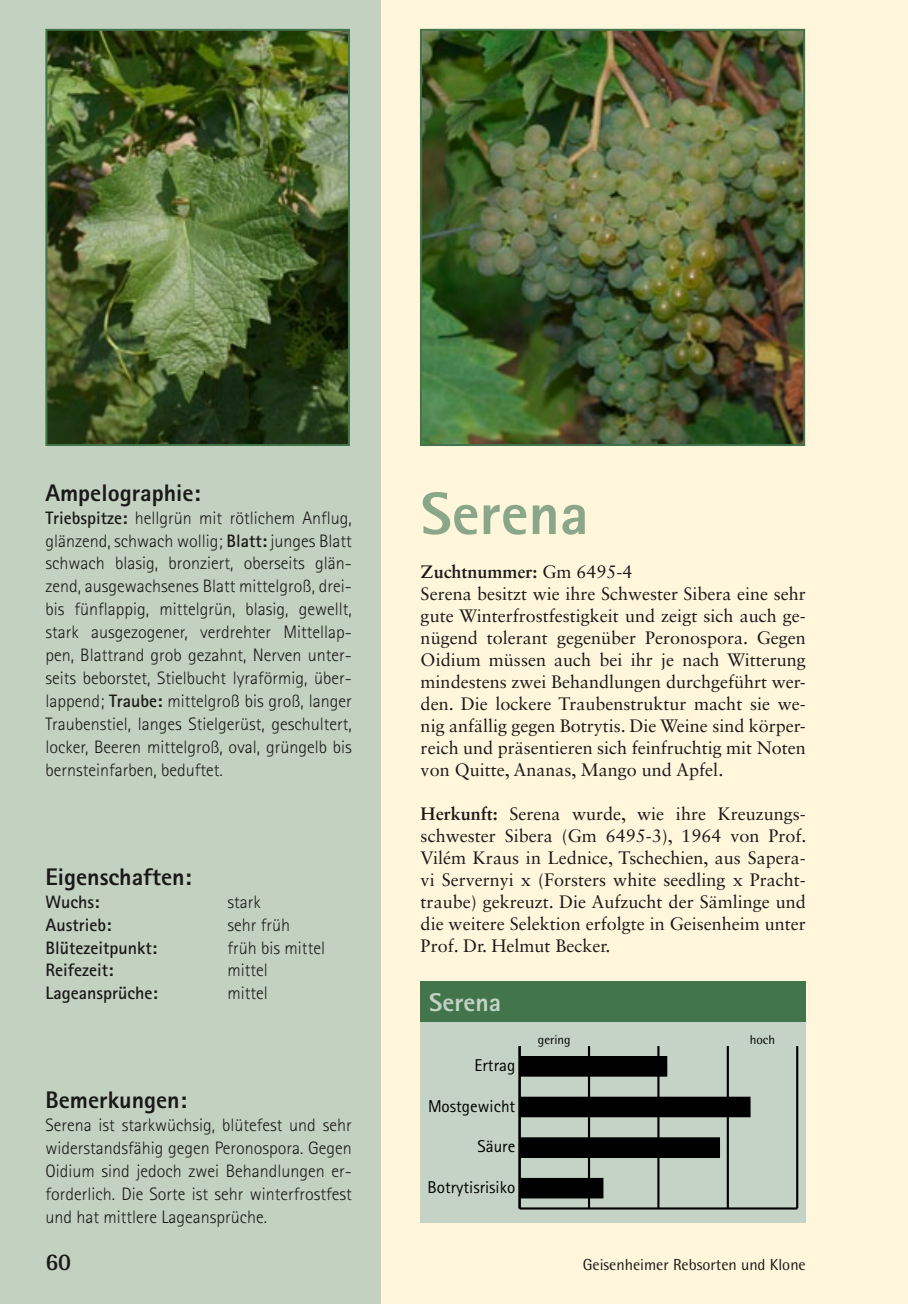
<style>
.page{position:relative;width:908px;height:1304px;background:#fff}
.page>*{position:absolute;margin:0;border:0;box-sizing:border-box;transform-origin:0 0}
.t1{font:800 60px "Rotis Sans Serif";color:#8aa78a}
.t2{font:800 25.6px "Rotis Sans Serif";color:#c4d3c5}
.t3{font:800 24px "Rotis Sans Serif";color:#1a1918}
.t4{font:700 24px "Rotis Semi Sans";color:#1a1918}
.t5{font:300 18px/23px "Rotis Sans Serif";color:#1a1918;text-align:justify}
.t6{font:18px/22px "Sabon LT Std";color:#1a1918}
.t7{font:700 18px "Rotis Sans Serif";color:#1a1918}
.t8{font:17.2px "Rotis Sans Serif";color:#000}
.t9{font:16px "Rotis Semi Sans";color:#1a1918}
.t10{font:12.8px "Rotis Semi Sans";color:#000}
.s1{font-weight:700}
</style>
<div class="page">
<div style="left:0;top:0;width:907px;height:1304px;background:#fff6dc"></div>
<div style="left:0;top:0;width:380px;height:1304px;background:#c3d1c1"></div>
<div style="left:420px;top:981px;width:385px;height:48px;background:#42754c"></div>
<div style="left:420px;top:1022px;width:385px;height:201px;background:#c4d3c5"></div>
<hr style="left:519px;top:1207px;width:277px;height:3px;background:#000">
<hr style="left:587px;top:1046px;width:3px;height:162px;background:#000">
<hr style="left:657px;top:1046px;width:2px;height:162px;background:#000">
<hr style="left:726px;top:1046px;width:2px;height:162px;background:#000">
<hr style="left:795px;top:1046px;width:3px;height:162px;background:#000">
<hr style="left:518px;top:1046px;width:2px;height:162px;background:#000">
<div style="left:519px;top:1057px;width:147px;height:19px;background:#000"></div>
<div style="left:519px;top:1056px;width:148px;height:21px;border:1px solid #000"></div>
<div style="left:519px;top:1097px;width:230px;height:20px;background:#000"></div>
<div style="left:519px;top:1138px;width:200px;height:19px;background:#000"></div>
<div style="left:519px;top:1137px;width:200px;height:21px;border:1px solid #000"></div>
<div style="left:519px;top:1178px;width:83px;height:20px;background:#000"></div>
<img style="left:48px;top:32px;width:299px;height:411px">
<div style="left:45px;top:29px;width:305px;height:417px;border:2px solid #43744c"></div>
<img style="left:423px;top:32px;width:378px;height:411px">
<div style="left:420px;top:29px;width:384px;height:417px;border:2px solid #43744c"></div>
<h3 class="t3" style="left:45px;top:477px;width:157px">Ampelographie:</h3>
<p class="t5" style="left:45px;top:506px;width:308px"><span class="s1">Triebspitze:</span> hellgrün mit rötlichem Anflug, glänzend, schwach wollig; <span class="s1">Blatt:</span> junges Blatt schwach blasig, bronziert, oberseits glän&shy;zend, ausgewachsenes Blatt mittelgroß, drei&shy;bis fünflappig, mittelgrün, blasig, gewellt, stark ausgezogener, verdrehter Mittellap&shy;pen, Blattrand grob gezahnt, Nerven unter&shy;seits beborstet, Stielbucht lyraförmig, über&shy;lappend; <span class="s1">Traube:</span> mittelgroß bis groß, langer Traubenstiel, langes Stielgerüst, geschultert, locker, Beeren mittelgroß, oval, grüngelb bis bernsteinfarben, beduftet.</p>
<h3 class="t3" style="left:45px;top:861px;width:148px">Eigenschaften:</h3>
<p class="t7" style="left:45px;top:890px;width:55px">Wuchs:</p>
<p class="t5" style="left:227px;top:890px;width:35px">stark</p>
<p class="t7" style="left:45px;top:913px;width:67px">Austrieb:</p>
<p class="t5" style="left:227px;top:913px;width:64px">sehr früh</p>
<p class="t7" style="left:45px;top:936px;width:113px">Blütezeitpunkt:</p>
<p class="t5" style="left:227px;top:936px;width:99px">früh bis mittel</p>
<p class="t7" style="left:45px;top:959px;width:69px">Reifezeit:</p>
<p class="t5" style="left:227px;top:959px;width:42px">mittel</p>
<p class="t7" style="left:45px;top:982px;width:114px">Lageansprüche:</p>
<p class="t5" style="left:227px;top:982px;width:42px">mittel</p>
<h3 class="t3" style="left:45px;top:1085px;width:143px">Bemerkungen:</h3>
<p class="t5" style="left:45px;top:1114px;width:308px">Serena ist starkwüchsig, blütefest und sehr widerstandsfähig gegen Peronospora. Gegen Oidium sind jedoch zwei Behandlungen er&shy;forderlich. Die Sorte ist sehr winterfrostfest und hat mittlere Lageansprüche.</p>
<h1 class="t1" style="left:420px;top:476px;width:169px">Serena</h1>
<p class="t6" style="left:420px;top:561px;width:386px"><span class="s1">Zuchtnummer:</span> Gm 6495-4<br>Serena besitzt wie ihre Schwester Sibera eine sehr gute Winterfrostfestigkeit und zeigt sich auch ge&shy;nügend tolerant gegenüber Peronospora. Gegen Oidium müssen auch bei ihr je nach Witterung mindestens zwei Behandlungen durchgeführt wer&shy;den. Die lockere Traubenstruktur macht sie we&shy;nig anfällig gegen Botrytis. Die Weine sind körper&shy;reich und präsentieren sich feinfruchtig mit Noten von Quitte, Ananas, Mango und Apfel.</p>
<p class="t6" style="left:420px;top:803px;width:387px;text-align:justify"><span class="s1">Herkunft:</span> Serena wurde, wie ihre Kreuzungs&shy;schwester Sibera (Gm 6495-3), 1964 von Prof.<br>Vilém Kraus in Lednice, Tschechien, aus Sapera&shy;vi Servernyi x (Forsters white seedling x Pracht&shy;traube) gekreuzt. Die Aufzucht der Sämlinge und die weitere Selektion erfolgte in Geisenheim unter Prof. Dr. Helmut Becker.</p>
<h2 class="t2" style="left:429px;top:986px;width:73px">Serena</h2>
<p class="t8" style="left:474px;top:1055px;width:42px">Ertrag</p>
<p class="t8" style="left:428px;top:1096px;width:89px">Mostgewicht</p>
<p class="t8" style="left:477px;top:1136px;width:39px">Säure</p>
<p class="t8" style="left:427px;top:1177px;width:89px">Botrytisrisiko</p>
<p class="t10" style="left:537px;top:1032px;width:34px">gering</p>
<p class="t10" style="left:749px;top:1032px;width:27px">hoch</p>
<h3 class="t4" style="left:45px;top:1247px;width:27px">60</h3>
<p class="t9" style="left:582px;top:1255px;width:224px">Geisenheimer Rebsorten und Klone</p>
</div>
